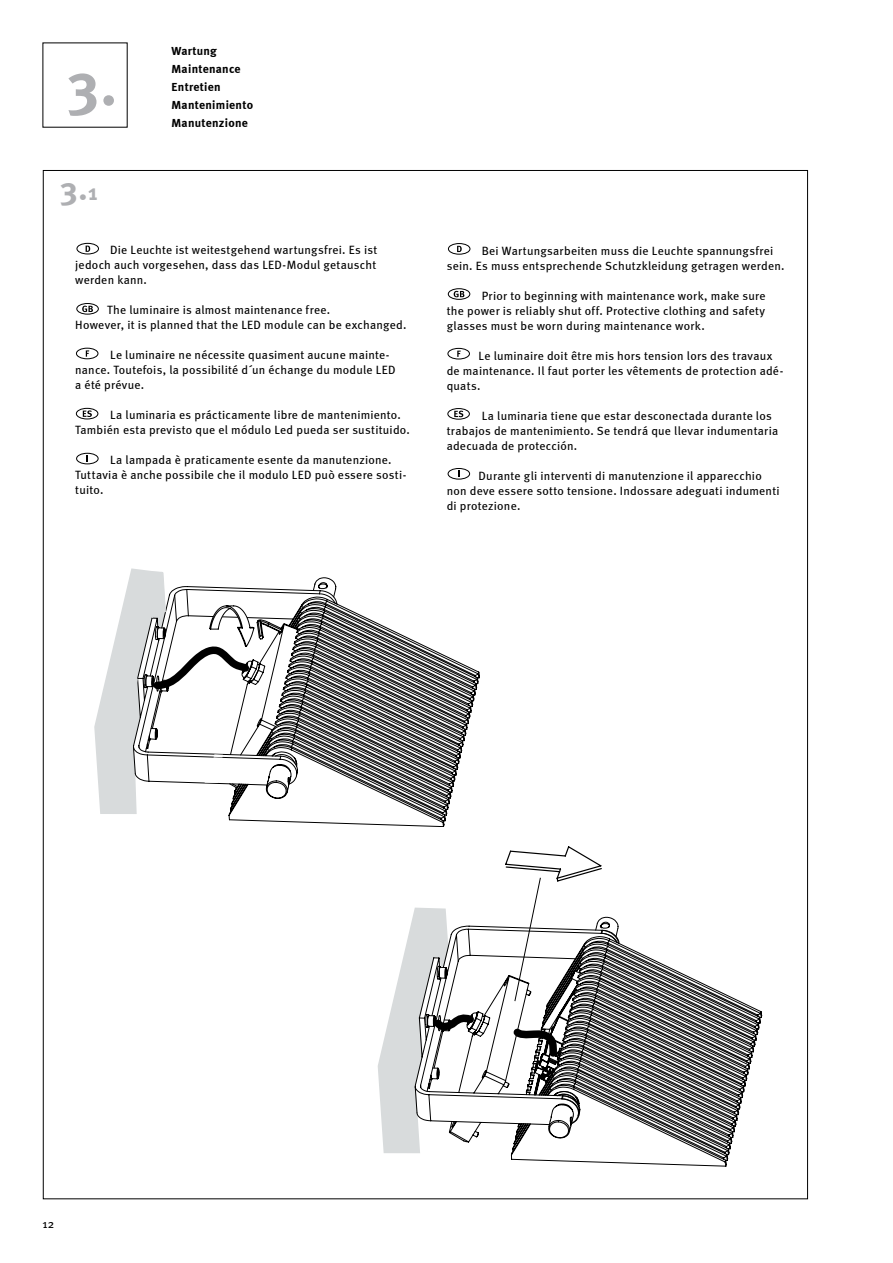
<style>
.page{position:relative;width:893px;height:1263px;background:#fff}
.page>*{position:absolute;margin:0;border:0;box-sizing:border-box;transform-origin:0 0}
.t1{font:700 60px "Meta";color:#aeafb2}
.t2{font:700 33px "Meta";color:#aeafb2}
.t3{font:12px/15px "Meta";letter-spacing:.02em;color:#000}
.t4{font:700 12px/18px "Meta";letter-spacing:.025em;color:#000}
.s1{font-size:22.5px}
</style>
<div class="page">
<svg style="left:228px;top:816px;width:218px;height:10px"></svg>
<svg style="left:469px;top:667px;width:11px;height:52px"></svg>
<svg style="left:94px;top:568px;width:375px;height:248px"></svg>
<svg style="left:448px;top:243px;width:23px;height:12px"></svg>
<svg style="left:448px;top:244px;width:22px;height:10px"></svg>
<div style="left:448px;top:243px;width:22px;height:12px;border:1px solid #000;border-radius:50%"></div>
<svg style="left:457px;top:246px;width:5px;height:6px"></svg>
<svg style="left:447px;top:288px;width:24px;height:12px"></svg>
<svg style="left:448px;top:289px;width:22px;height:10px"></svg>
<div style="left:448px;top:288px;width:22px;height:12px;border:1px solid #000;border-radius:50%"></div>
<svg style="left:454px;top:291px;width:10px;height:6px"></svg>
<svg style="left:447px;top:348px;width:23px;height:12px"></svg>
<div style="left:448px;top:348px;width:21px;height:11px;background:#fff;border-radius:50%"></div>
<div style="left:448px;top:348px;width:22px;height:11px;border:1px solid #000;border-radius:50%"></div>
<svg style="left:457px;top:351px;width:4px;height:6px"></svg>
<svg style="left:449px;top:408px;width:21px;height:12px"></svg>
<svg style="left:448px;top:408px;width:21px;height:11px"></svg>
<div style="left:447px;top:408px;width:23px;height:12px;border:1px solid #000;border-radius:50%"></div>
<svg style="left:454px;top:411px;width:9px;height:6px"></svg>
<svg style="left:447px;top:468px;width:24px;height:12px"></svg>
<svg style="left:448px;top:468px;width:22px;height:11px"></svg>
<div style="left:448px;top:468px;width:22px;height:11px;border:1px solid #000;border-radius:50%"></div>
<svg style="left:76px;top:242px;width:23px;height:12px"></svg>
<svg style="left:77px;top:243px;width:21px;height:11px"></svg>
<div style="left:77px;top:243px;width:22px;height:11px;border:1px solid #000;border-radius:50%"></div>
<svg style="left:86px;top:246px;width:4px;height:6px"></svg>
<svg style="left:76px;top:303px;width:23px;height:11px"></svg>
<svg style="left:77px;top:303px;width:21px;height:11px"></svg>
<div style="left:76px;top:303px;width:23px;height:11px;border:1px solid #000;border-radius:50%"></div>
<svg style="left:82px;top:306px;width:11px;height:6px"></svg>
<svg style="left:75px;top:347px;width:24px;height:12px"></svg>
<svg style="left:76px;top:348px;width:22px;height:11px"></svg>
<div style="left:76px;top:348px;width:22px;height:11px;border:1px solid #000;border-radius:50%"></div>
<svg style="left:86px;top:350px;width:3px;height:7px"></svg>
<svg style="left:75px;top:407px;width:24px;height:12px"></svg>
<svg style="left:76px;top:408px;width:22px;height:11px"></svg>
<div style="left:76px;top:408px;width:22px;height:11px;border:1px solid #000;border-radius:50%"></div>
<svg style="left:83px;top:410px;width:9px;height:7px"></svg>
<svg style="left:76px;top:452px;width:23px;height:12px"></svg>
<svg style="left:77px;top:453px;width:21px;height:11px"></svg>
<div style="left:76px;top:453px;width:22px;height:11px;border:1px solid #000;border-radius:50%"></div>
<svg style="left:378px;top:826px;width:384px;height:340px"></svg>
<h1 class="t1" style="left:67px;top:49px;width:52px">3.</h1>
<h2 class="t2" style="left:60px;top:169px;width:40px">3.<span class="s1">1</span></h2>
<p class="t4" style="left:172px;top:42px;width:83px">Wartung<br>Maintenance<br>Entretien<br>Mantenimiento<br>Manutenzione</p>
<p class="t3" style="left:75px;top:243px;width:304px;text-align:justify;text-indent:35px">Die Leuchte ist weitestgehend wartungsfrei. Es ist jedoch auch vorgesehen, dass das LED-Modul getauscht werden kann.</p>
<p class="t3" style="left:75px;top:303px;width:333px;text-indent:32px">The luminaire is almost maintenance free.<br>However, it is planned that the LED module can be exchanged.</p>
<p class="t3" style="left:75px;top:348px;width:322px;text-indent:35px">Le luminaire ne nécessite quasiment aucune mainte&shy;nance. Toutefois, la possibilité d´un échange du module LED a été prévue.</p>
<p class="t3" style="left:75px;top:408px;width:336px;text-indent:35px">La luminaria es prácticamente libre de mantenimiento.<br>También esta previsto que el módulo Led pueda ser sustituido.</p>
<p class="t3" style="left:75px;top:453px;width:333px;text-indent:35px">La lampada è praticamente esente da manutenzione.<br>Tuttavia è anche possibile che il modulo LED può essere sosti&shy;tuito.</p>
<p class="t3" style="left:447px;top:243px;width:339px;text-indent:35px">Bei Wartungsarbeiten muss die Leuchte spannungsfrei sein. Es muss entsprechende Schutzkleidung getragen werden.</p>
<p class="t3" style="left:447px;top:288px;width:320px;text-align:justify;text-indent:35px">Prior to beginning with maintenance work, make sure the power is reliably shut off. Protective clothing and safety glasses must be worn during maintenance work.</p>
<p class="t3" style="left:447px;top:348px;width:338px;text-indent:32px">Le luminaire doit être mis hors tension lors des travaux de maintenance. Il faut porter les vêtements de protection adé&shy;quats.</p>
<p class="t3" style="left:447px;top:408px;width:333px;text-indent:35px">La luminaria tiene que estar desconectada durante los trabajos de mantenimiento. Se tendrá que llevar indumentaria adecuada de protección.</p>
<p class="t3" style="left:447px;top:468px;width:334px;text-indent:32px">Durante gli interventi di manutenzione il apparecchio non deve essere sotto tensione. Indossare adeguati indumenti di protezione.</p>
<p class="t3" style="left:43px;top:1217px;width:13px">12</p>
</div>
